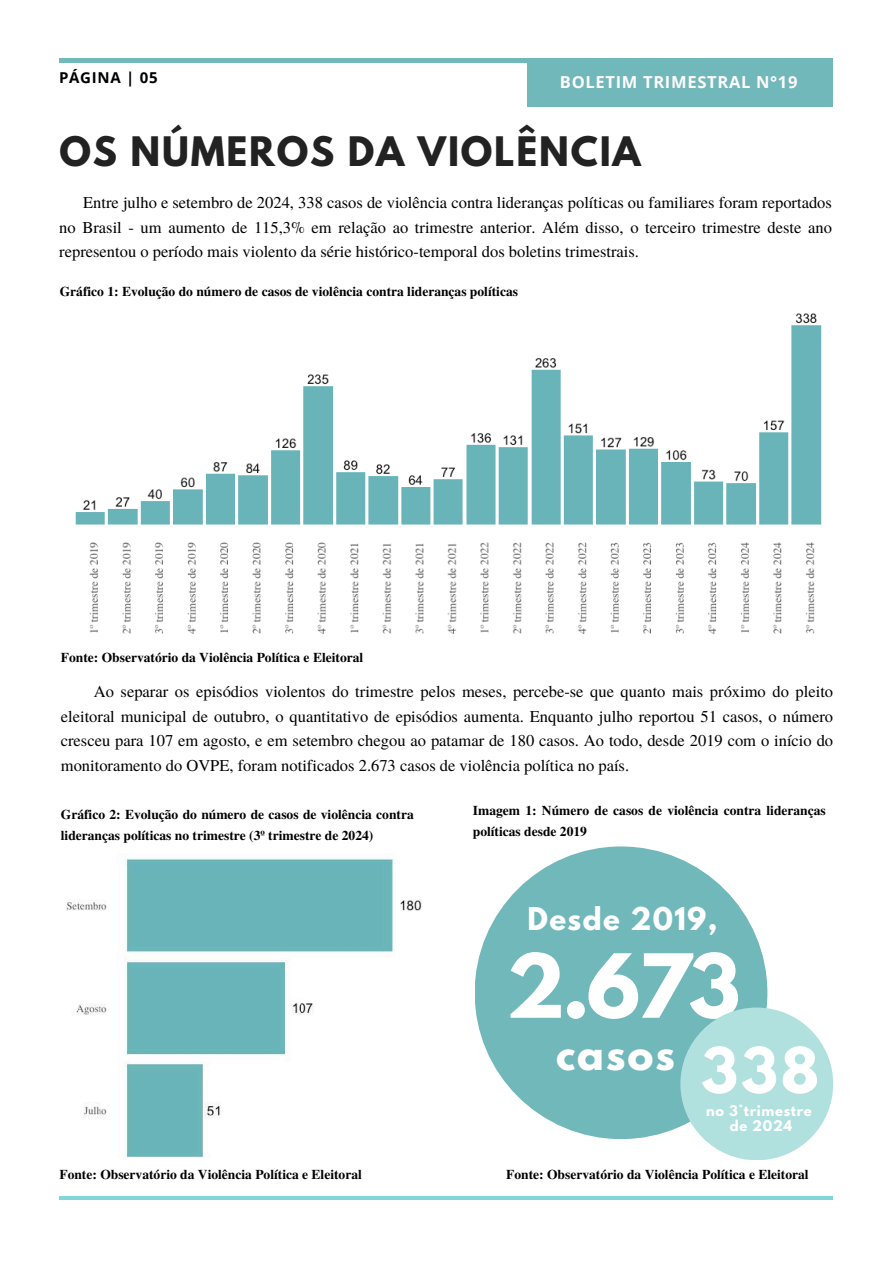
<style>
.page{position:relative;width:894px;height:1264px;background:#fff}
.page>*{position:absolute;margin:0;border:0;box-sizing:border-box;transform-origin:0 0}
.t1{font:700 78.15px "League Spartan";color:#fff}
.t2{font:700 55.65px "League Spartan";color:#fff}
.t3{font:700 39.3px "League Spartan";letter-spacing:.05em;color:#fff}
.t4{font:700 36px "League Spartan";letter-spacing:.05em;color:#222}
.t5{font:700 27.9px "League Spartan";letter-spacing:.05em;color:#fff}
.t6{font:16.5px/24.8px "Te X Gyre Termes";color:#000;text-align:justify}
.t7{font:700 16.5px "Open Sans";letter-spacing:.04em;color:#fffbfd}
.t8{font:700 15px "Open Sans";letter-spacing:.05em;color:#000}
.t9{font:700 13.5px/21.3px "Te X Gyre Termes";color:#000}
.t10{font:700 13.05px/15.3px "League Spartan";letter-spacing:.05em;color:#fff;text-align:center}
.s1{color:#fff}
</style>
<div class="page">
<hr style="left:59px;top:59px;width:772px;height:3px;background:#71b8bb">
<div style="left:527px;top:59px;width:305px;height:47px;background:#71b8bb"></div>
<hr style="left:60px;top:1196px;width:772px;height:3px;background:#7fd5d8">
<div style="left:474px;top:846px;width:293px;height:293px;background:#71b8bb;border-radius:50%"></div>
<div style="left:680px;top:1007px;width:153px;height:153px;background:#b1e1df;border-radius:50%"></div>
<img style="left:75px;top:313px;width:747px;height:321px">
<img style="left:66px;top:853px;width:355px;height:304px">
<p class="t8" style="left:59px;top:67px;width:100px">PÁGINA | 05</p>
<p class="t7" style="left:559px;top:71px;width:239px">BOLETIM TRIMESTRAL N°19</p>
<h3 class="t4" style="left:59px;top:134px;width:582px">OS NÚMEROS DA VIOLÊNCIA</h3>
<p class="t6" style="left:59px;top:189px;width:774px"><span class="s1">XX</span>Entre julho e setembro de 2024, 338 casos de violência contra lideranças políticas ou familiares foram reportados no Brasil - um aumento de 115,3% em relação ao trimestre anterior. Além disso, o terceiro trimestre deste ano representou o período mais violento da série histórico-temporal dos boletins trimestrais.</p>
<p class="t9" style="left:60px;top:280px;width:459px">Gráfico 1: Evolução do número de casos de violência contra lideranças políticas</p>
<p class="t9" style="left:61px;top:645px;width:304px">Fonte: Observatório da Violência Política e Eleitoral</p>
<p class="t6" style="left:61px;top:678px;width:773px;text-indent:33px">Ao separar os episódios violentos do trimestre pelos meses, percebe-se que quanto mais próximo do pleito eleitoral municipal de outubro, o quantitativo de episódios aumenta. Enquanto julho reportou 51 casos, o número cresceu para 107 em agosto, e em setembro chegou ao patamar de 180 casos. Ao todo, desde 2019 com o início do monitoramento do OVPE, foram notificados 2.673 casos de violência política no país.</p>
<p class="t9" style="left:61px;top:802px;width:354px">Gráfico 2: Evolução do número de casos de violência contra lideranças políticas no trimestre (3º trimestre de 2024)</p>
<p class="t9" style="left:472px;top:798px;width:354px">Imagem 1: Número de casos de violência contra lideranças políticas desde 2019</p>
<h3 class="t5" style="left:527px;top:905px;width:191px">Desde 2019,</h3>
<h1 class="t1" style="left:506px;top:947px;width:236px">2.673</h1>
<h3 class="t3" style="left:556px;top:1035px;width:120px">casos</h3>
<h2 class="t2" style="left:700px;top:1042px;width:119px">338</h2>
<p class="t9" style="left:59px;top:1162px;width:304px">Fonte: Observatório da Violência Política e Eleitoral</p>
<p class="t10" style="left:706px;top:1104px;width:107px">no 3°trimestre de 2024</p>
<p class="t9" style="left:506px;top:1162px;width:304px">Fonte: Observatório da Violência Política e Eleitoral</p>
</div>
